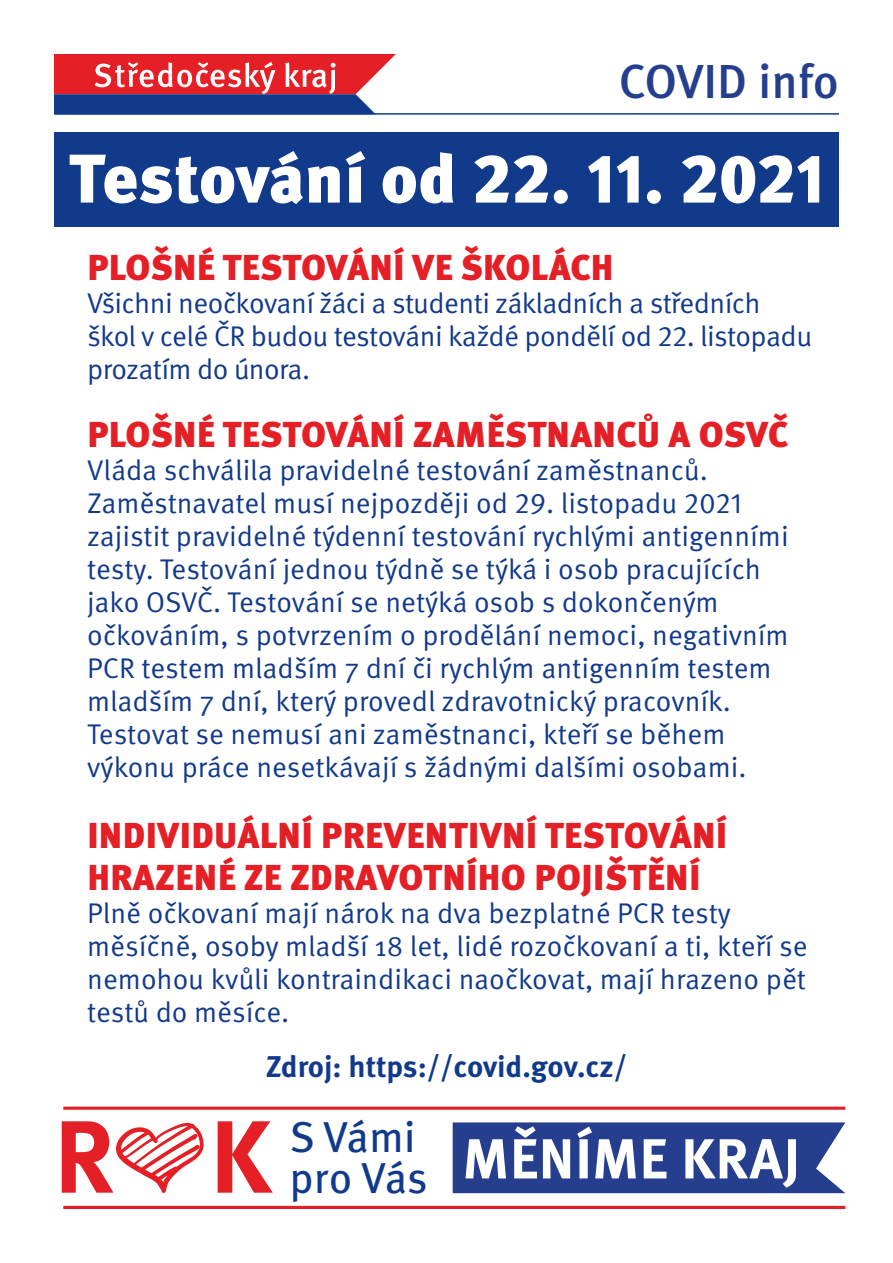
<style>
.page{position:relative;width:893px;height:1263px;background:#fff}
.page>*{position:absolute;margin:0;border:0;box-sizing:border-box;transform-origin:0 0}
.t1{font:700 102.6px "Meta Pro";color:#e41f25}
.t2{font:900 68.7px "Meta Pro";letter-spacing:-.005em;color:#fff}
.t3{font:700 56.4px "Meta Pro";letter-spacing:.01em;color:#fff}
.t4{font:500 47.7px "Meta Pro";color:#253f8e}
.t5{font:43.35px "Meta Pro";letter-spacing:-.005em;color:#123a8a}
.t6{font:900 36px/41.4px "Meta Pro";letter-spacing:.01em;color:#e41f25}
.t7{font:700 30px "Meta Pro";letter-spacing:-.005em;color:#123a8a}
.t8{font:28.5px/33px "Meta Pro";letter-spacing:-.005em;color:#123a8a}
</style>
<div class="page">
<div style="left:54px;top:132px;width:785px;height:94px;background:#123a8a"></div>
<svg style="left:54px;top:54px;width:342px;height:59px;background:#ab4d67"></svg>
<hr style="left:54px;top:113px;width:785px;height:2px;background:#123a8a">
<div style="left:453px;top:1122px;width:392px;height:71px;background:#253f8e"></div>
<hr style="left:63px;top:1206px;width:782px;height:3px;background:#e41f25">
<svg style="left:63px;top:1106px;width:782px;height:4px;background:#e95054"></svg>
<svg style="left:116px;top:1123px;width:88px;height:70px"></svg>
<p class="t4" style="left:619px;top:45px;width:222px">COVID info</p>
<p class="t2" style="left:69px;top:124px;width:757px">Testování od 22. 11. 2021</p>
<p class="t6" style="left:87px;top:245px;width:528px">PLOŠNÉ TESTOVÁNÍ VE ŠKOLÁCH</p>
<p class="t8" style="left:87px;top:285px;width:726px">Všichni neočkovaní žáci a studenti základních a středních škol v celé ČR budou testováni každé pondělí od 22. listopadu prozatím do února.</p>
<p class="t6" style="left:87px;top:412px;width:702px">PLOŠNÉ TESTOVÁNÍ ZAMĚSTNANCŮ A OSVČ</p>
<p class="t8" style="left:87px;top:451px;width:703px">Vláda schválila pravidelné testování zaměstnanců.<br>Zaměstnavatel musí nejpozději od 29. listopadu 2021 zajistit pravidelné týdenní testování rychlými antigenními testy. Testování jednou týdně se týká i osob pracujících jako OSVČ. Testování se netýká osob s dokončeným očkováním, s potvrzením o prodělání nemoci, negativním PCR testem mladším 7 dní či rychlým antigenním testem mladším 7 dní, který provedl zdravotnický pracovník.<br>Testovat se nemusí ani zaměstnanci, kteří se během výkonu práce nesetkávají s žádnými dalšími osobami.</p>
<p class="t6" style="left:87px;top:813px;width:641px">INDIVIDUÁLNÍ PREVENTIVNÍ TESTOVÁNÍ<br>HRAZENÉ ZE ZDRAVOTNÍHO POJIŠTĚNÍ</p>
<p class="t8" style="left:87px;top:894px;width:722px">Plně očkovaní mají nárok na dva bezplatné PCR testy měsíčně, osoby mladší 18 let, lidé rozočkovaní a ti, kteří se nemohou kvůli kontraindikaci naočkovat, mají hrazeno pět testů do měsíce.</p>
<p class="t7" style="left:266px;top:1043px;width:363px">Zdroj: https://covid.gov.cz/</p>
<p class="t1" style="left:54px;top:1077px;width:219px">R K</p>
<p class="t5" style="left:289px;top:1104px;width:128px">S Vámi</p>
<p class="t3" style="left:462px;top:1115px;width:339px">MĚNÍME KRAJ</p>
<p class="t5" style="left:289px;top:1144px;width:140px">pro Vás</p>
</div>
